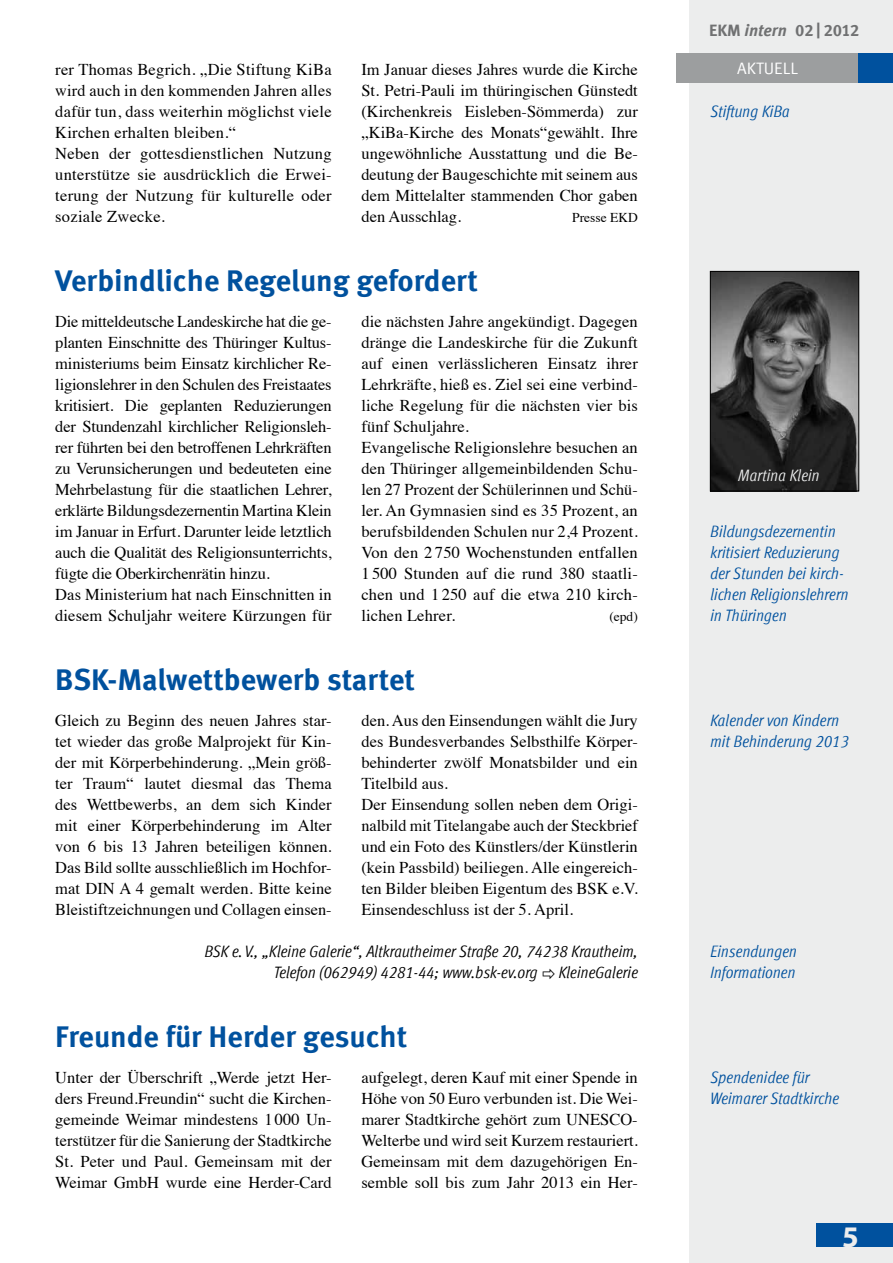
<style>
.page{position:relative;width:893px;height:1263px;background:#fff}
.page>*{position:absolute;margin:0;border:0;box-sizing:border-box;transform-origin:0 0}
.t1{font:700 30px "Meta Offc";color:#00519e}
.t2{font:700 30px "Myriad Pro";color:#eceded}
.t3{font:16.5px/21px "Times";color:#000}
.t4{font:italic condensed 16.5px/21px "Meta Offc";color:#00519e}
.t5{font:italic condensed 16.5px/21px "Meta Offc";color:#000}
.t6{font:700 16.5px "Meta Offc";letter-spacing:-.02em;color:#707172}
.t7{font:italic condensed 16.5px "Meta Offc";color:#eceded}
.t8{font:16.5px "Meta Offc Norm";color:#fff}
.t9{font:13.5px "Times";color:#000}
.s1{font-style:italic}
</style>
<div class="page">
<div style="left:689px;top:0;width:204px;height:1263px;background:#eceded"></div>
<img style="left:712px;top:273px;width:145px;height:216px">
<div style="left:710px;top:271px;width:149px;height:220px;border:1px solid #000"></div>
<div style="left:676px;top:53px;width:183px;height:30px;background:#9c9e9f"></div>
<div style="left:859px;top:53px;width:34px;height:30px;background:#00519e"></div>
<div style="left:816px;top:1223px;width:77px;height:23px;background:#00519e"></div>
<p class="t6" style="left:709px;top:21px;width:152px">EKM <span class="s1">intern</span> 02 | 2012</p>
<p class="t3" style="left:55px;top:58px;width:278px">rer Thomas Begrich. „Die Stiftung KiBa</p>
<p class="t8" style="left:737px;top:59px;width:62px">AKTUELL</p>
<p class="t3" style="left:55px;top:79px;width:278px">wird auch in den kommenden Jahren alles dafür tun, dass weiterhin möglichst viele Kirchen erhalten bleiben.“<br>Neben der gottesdienstlichen Nutzung unterstütze sie ausdrücklich die Erwei&shy;terung der Nutzung für kulturelle oder soziale Zwecke.</p>
<p class="t3" style="left:361px;top:58px;width:278px;text-align:justify">Im Januar dieses Jahres wurde die Kirche St. Petri-Pauli im thüringischen Günstedt (Kirchenkreis Eisleben-Sömmerda) zur „KiBa-Kirche des Monats“gewählt. Ihre ungewöhnliche Ausstattung und die Be&shy;deutung der Baugeschichte mit seinem aus dem Mittelalter stammenden Chor gaben den Ausschlag.</p>
<p class="t4" style="left:710px;top:101px;width:81px">Stiftung KiBa</p>
<p class="t9" style="left:572px;top:205px;width:67px">Presse EKD</p>
<p class="t1" style="left:55px;top:263px;width:424px">Verbindliche Regelung gefordert</p>
<p class="t3" style="left:55px;top:310px;width:278px">Die mitteldeutsche Landeskirche hat die ge&shy;planten Einschnitte des Thüringer Kultus&shy;ministeriums beim Einsatz kirchlicher Re&shy;ligionslehrer in den Schulen des Freistaates kritisiert. Die geplanten Reduzierungen der Stundenzahl kirchlicher Religionsleh&shy;rer führten bei den betroffenen Lehrkräften zu Verunsicherungen und bedeuteten eine Mehrbelastung für die staatlichen Lehrer, erklärte Bildungsdezernentin Martina Klein im Januar in Erfurt. Darunter leide letztlich auch die Qualität des Religionsunterrichts, fügte die Oberkirchenrätin hinzu.<br>Das Ministerium hat nach Einschnitten in diesem Schuljahr weitere Kürzungen für</p>
<p class="t3" style="left:361px;top:310px;width:278px">die nächsten Jahre angekündigt. Dagegen dränge die Landeskirche für die Zukunft auf einen verlässlicheren Einsatz ihrer Lehrkräfte, hieß es. Ziel sei eine verbind&shy;liche Regelung für die nächsten vier bis fünf Schuljahre.<br>Evangelische Religionslehre besuchen an den Thüringer allgemeinbildenden Schu&shy;len 27 Prozent der Schülerinnen und Schü&shy;ler. An Gymnasien sind es 35 Prozent, an berufsbildenden Schulen nur 2,4 Prozent.<br>Von den 2 750 Wochenstunden entfallen 1 500 Stunden auf die rund 380 staatli&shy;chen und 1 250 auf die etwa 210 kirch&shy;lichen Lehrer.</p>
<p class="t9" style="left:609px;top:604px;width:30px">(epd)</p>
<p class="t7" style="left:738px;top:466px;width:83px">Martina Klein</p>
<p class="t4" style="left:710px;top:521px;width:140px">Bildungsdezernentin kritisiert Reduzierung der Stunden bei kirch&shy;lichen Religionslehrern in Thüringen</p>
<p class="t1" style="left:55px;top:662px;width:361px">BSK-Malwettbewerb startet</p>
<p class="t3" style="left:55px;top:709px;width:278px;text-align:justify">Gleich zu Beginn des neuen Jahres star&shy;tet wieder das große Malprojekt für Kin&shy;der mit Körperbehinderung. „Mein größ&shy;ter Traum“ lautet diesmal das Thema des Wettbewerbs, an dem sich Kinder mit einer Körperbehinderung im Alter von 6 bis 13 Jahren beteiligen können.<br>Das Bild sollte ausschließlich im Hochfor&shy;mat DIN A 4 gemalt werden. Bitte keine Bleistiftzeichnungen und Collagen einsen-</p>
<p class="t3" style="left:361px;top:709px;width:278px">den. Aus den Einsendungen wählt die Jury des Bundesverbandes Selbsthilfe Körper&shy;behinderter zwölf Monatsbilder und ein Titelbild aus.<br>Der Einsendung sollen neben dem Origi&shy;nalbild mit Titelangabe auch der Steckbrief und ein Foto des Künstlers/der Künstlerin (kein Passbild) beiliegen. Alle eingereich&shy;ten Bilder bleiben Eigentum des BSK e.V.<br>Einsendeschluss ist der 5. April.</p>
<p class="t4" style="left:710px;top:710px;width:140px">Kalender von Kindern mit Behinderung 2013</p>
<p class="t4" style="left:710px;top:941px;width:88px">Einsendungen<br>Informationen</p>
<p class="t5" style="left:273px;top:941px;width:366px;text-indent:-69px">BSK e.V., „Kleine Galerie“, Altkrautheimer Straße 20, 74238 Krautheim,<br>Telefon (062949) 4281-44; www.bsk-ev.org</p>
<p class="t5" style="left:558px;top:962px;width:81px">KleineGalerie</p>
<p class="t1" style="left:55px;top:1019px;width:354px">Freunde für Herder gesucht</p>
<p class="t3" style="left:55px;top:1066px;width:278px;text-align:justify">Unter der Überschrift „Werde jetzt Her&shy;ders Freund.Freundin“ sucht die Kirchen&shy;gemeinde Weimar mindestens 1000 Un&shy;terstützer für die Sanierung der Stadtkirche St. Peter und Paul. Gemeinsam mit der Weimar GmbH wurde eine Herder-Card</p>
<p class="t3" style="left:361px;top:1066px;width:278px;text-align:justify">aufgelegt, deren Kauf mit einer Spende in Höhe von 50 Euro verbunden ist. Die Wei&shy;marer Stadtkirche gehört zum UNESCO-Welterbe und wird seit Kurzem restauriert.<br>Gemeinsam mit dem dazugehörigen En&shy;semble soll bis zum Jahr 2013 ein Her-</p>
<p class="t4" style="left:710px;top:1067px;width:130px">Spendenidee für<br>Weimarer Stadtkirche</p>
<p class="t2" style="left:842px;top:1217px;width:18px">5</p>
</div>
